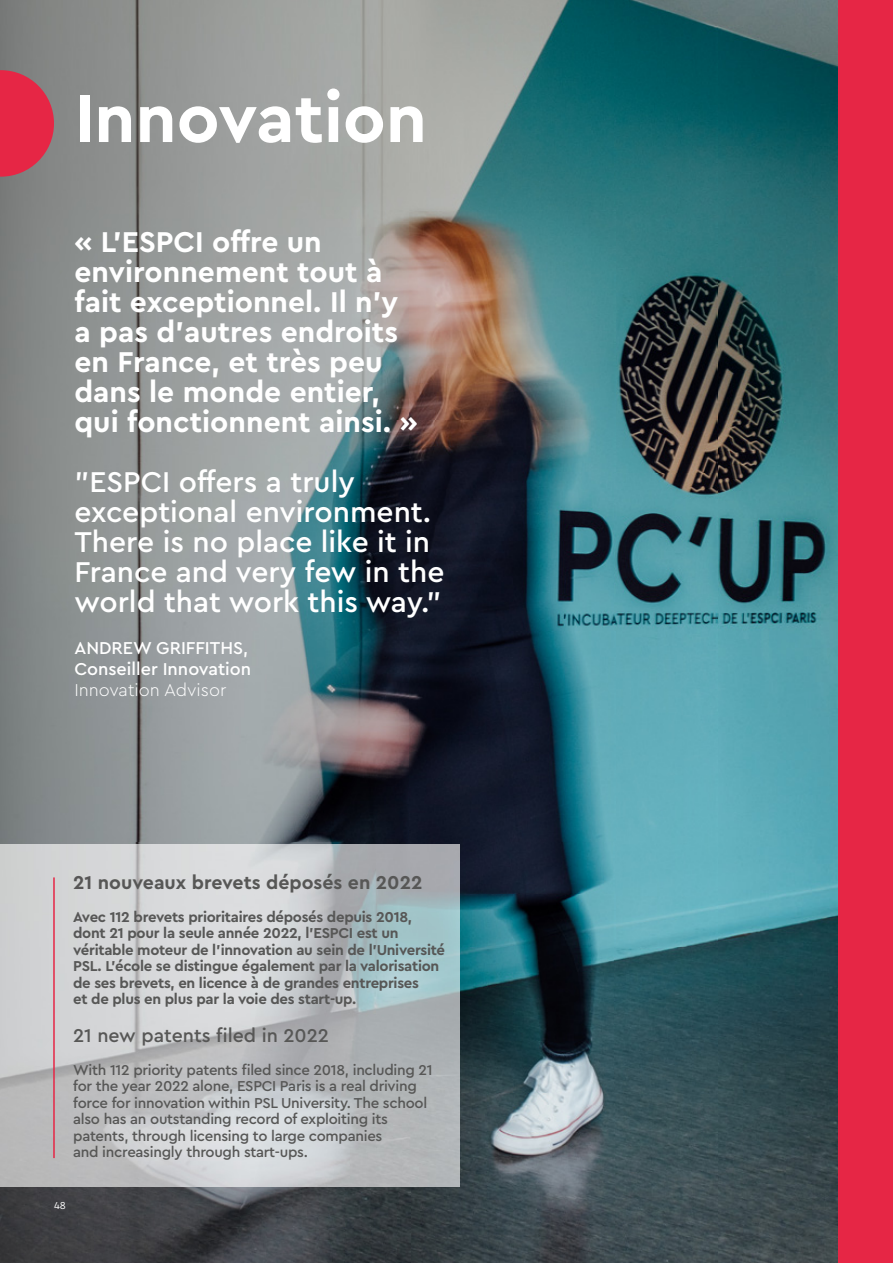
<style>
.page{position:relative;width:893px;height:1263px;background:#fff}
.page>*{position:absolute;margin:0;border:0;box-sizing:border-box;transform-origin:0 0}
.t1{font:700 70.5px "Cera Pro";color:#fff}
.t2{font:700 30px/30px "Cera Pro";color:#fff}
.t3{font:500 30px/30px "Cera Pro";color:#fff}
.t4{font:700 19.5px "Cera Pro";color:#575756}
.t5{font:500 19.5px "Cera Pro";color:#575756}
.t6{font:500 18px/21px "Cera Pro";color:#fff}
.t7{font:300 18px "Cera Pro";color:#fff}
.t8{font:700 15px/16.5px "Cera Pro";letter-spacing:-.02em;color:#575756}
.t9{font:500 15px/16.5px "Cera Pro";letter-spacing:-.02em;color:#575756}
.t10{font:10.5px "Cera Pro";color:#fff}
</style>
<div class="page">
<img style="left:615px;top:0;width:224px;height:1263px">
<img style="left:0;top:0;width:615px;height:894px">
<img style="left:459px;top:894px;width:156px;height:211px">
<img style="left:410px;top:1105px;width:205px;height:158px">
<img style="left:0;top:1186px;width:410px;height:77px">
<div style="left:839px;top:0;width:54px;height:1263px;background:#e62645"></div>
<svg style="left:0;top:70px;width:54px;height:107px;background:#d03a52"></svg>
<img style="left:0;top:844px;width:459px;height:342px">
<hr style="left:53px;top:877px;width:2px;height:281px;background:#e62645">
<h1 class="t1" style="left:74px;top:72px;width:354px">Innovation</h1>
<h2 class="t2" style="left:74px;top:226px;width:345px">« L’ESPCI offre un environnement tout à fait exceptionnel. Il n’y a pas d’autres endroits en France, et très peu dans le monde entier, qui fonctionnent ainsi. »</h2>
<h2 class="t3" style="left:74px;top:466px;width:372px">"ESPCI offers a truly exceptional environment.<br>There is no place like it in<br>France and very few in the world that work this way."</h2>
<p class="t6" style="left:74px;top:637px;width:178px">ANDREW GRIFFITHS,<br>Conseiller Innovation</p>
<p class="t7" style="left:74px;top:678px;width:153px">Innovation Advisor</p>
<h3 class="t4" style="left:73px;top:869px;width:351px">21 nouveaux brevets déposés en 2022</h3>
<p class="t8" style="left:73px;top:908px;width:373px">Avec 112 brevets prioritaires déposés depuis 2018, dont 21 pour la seule année 2022, l’ESPCI est un véritable moteur de l’innovation au sein de l’Université PSL. L’école se distingue également par la valorisation de ses brevets, en licence à de grandes entreprises<br>et de plus en plus par la voie des start-up.</p>
<h3 class="t5" style="left:73px;top:1022px;width:257px">21 new patents filed in 2022</h3>
<p class="t9" style="left:73px;top:1061px;width:361px">With 112 priority patents filed since 2018, including 21 for the year 2022 alone, ESPCI Paris is a real driving force for innovation within PSL University. The school also has an outstanding record of exploiting its patents, through licensing to large companies<br>and increasingly through start-ups.</p>
<p class="t10" style="left:54px;top:1198px;width:13px">48</p>
</div>
